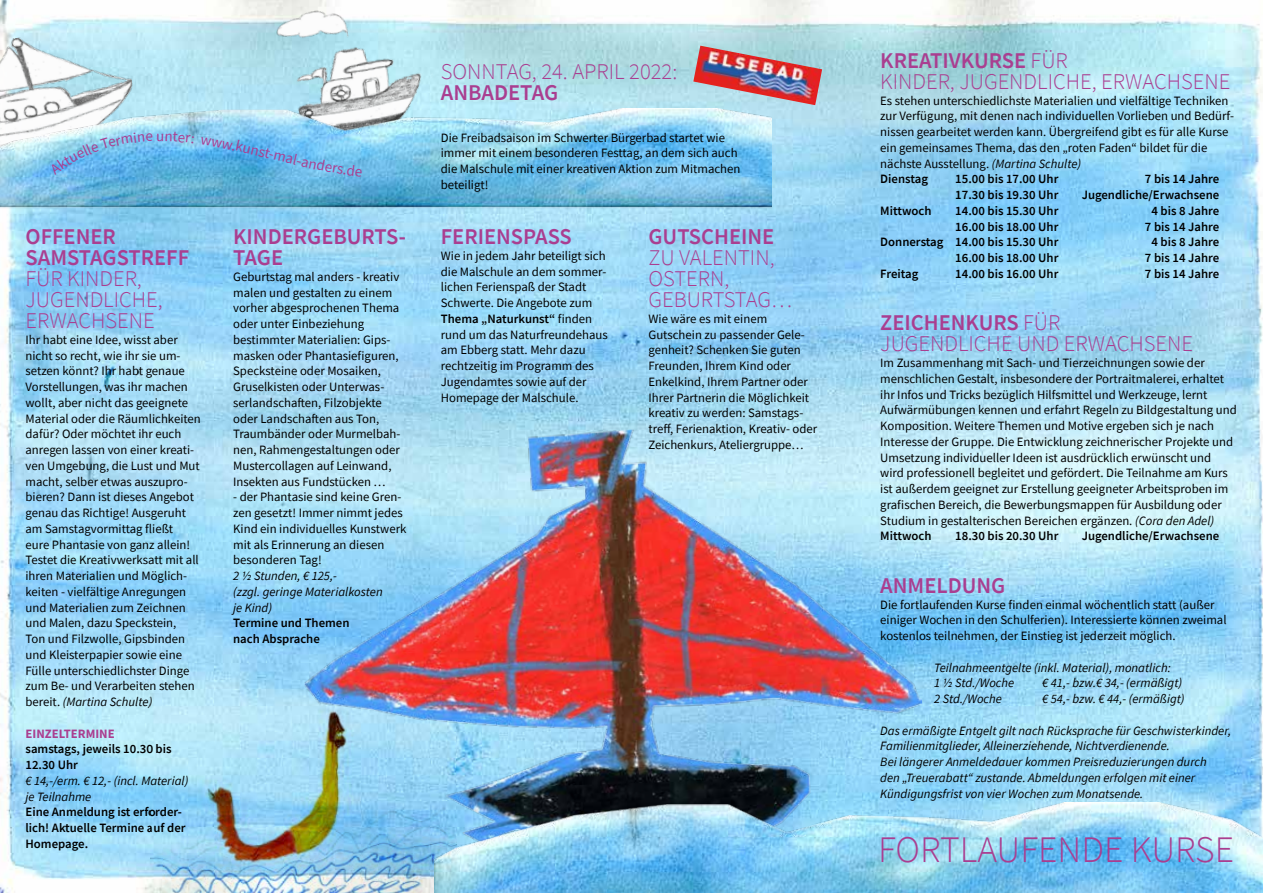
<style>
.page{position:relative;width:1263px;height:893px;background:#fff}
.page>*{position:absolute;margin:0;border:0;box-sizing:border-box;transform-origin:0 0}
.t1{font:300 37.5px "Source Sans Pro";color:#aa3e90}
.t2{font:300 22.5px/21px "Source Sans Pro";color:#aa3e90}
.t3{font:600 22.5px/21px "Source Sans Pro";color:#aa3e90}
.t4{font:15px "Source Sans Pro";color:#aa3e90}
.t5{font:12.75px/15.8px "Source Sans Pro";color:#000}
.t6{font:italic 12.75px/15.8px "Source Sans Pro";color:#000}
.t7{font:600 12.75px/15.8px "Source Sans Pro";color:#000}
.t8{font:700 12.75px "Source Sans Pro";color:#aa3e90}
.s1{font-style:italic}
.s2{font-weight:600}
</style>
<div class="page">
<img style="left:0;top:0;width:1263px;height:893px">
<img style="left:258px;top:0;width:183px;height:108px">
<img style="left:296px;top:420px;width:631px;height:383px">
<img style="left:456px;top:803px;width:807px;height:90px">
<img style="left:693px;top:46px;width:129px;height:59px">
<img style="left:151px;top:694px;width:305px;height:199px">
<img style="left:0;top:21px;width:139px;height:87px">
<img style="left:0;top:108px;width:772px;height:107px">
<svg style="left:49px;top:132px;width:104px;height:43px;background:#7ac4ed"></svg>
<svg style="left:166px;top:132px;width:28px;height:11px"></svg>
<svg style="left:200px;top:137px;width:58px;height:18px"></svg>
<svg style="left:293px;top:154px;width:69px;height:23px;background:#71c0ed"></svg>
<p class="t4" style="left:156px;top:126px;width:10px">u</p>
<h2 class="t3" style="left:26px;top:226px;width:165px">OFFENER<br>SAMSTAGSTREFF</h2>
<h2 class="t2" style="left:26px;top:268px;width:139px">FÜR KINDER,<br>JUGENDLICHE,<br>ERWACHSENE</h2>
<p class="t5" style="left:26px;top:332px;width:177px">Ihr habt eine Idee, wisst aber nicht so recht, wie ihr sie um&shy;setzen könnt? Ihr habt genaue<br>Vorstellungen, was ihr machen wollt, aber nicht das geeignete<br>Material oder die Räumlichkeiten dafür? Oder möchtet ihr euch anregen lassen von einer kreati&shy;ven Umgebung, die Lust und Mut macht, selber etwas auszupro&shy;bieren? Dann ist dieses Angebot genau das Richtige! Ausgeruht am Samstagvormittag fließt<br>eure Phantasie von ganz allein!<br>Testet die Kreativwerksatt mit all ihren Materialien und Möglich&shy;keiten - vielfältige Anregungen und Materialien zum Zeichnen und Malen, dazu Speckstein,<br>Ton und Filzwolle, Gipsbinden und Kleisterpapier sowie eine<br>Fülle unterschiedlichster Dinge zum Be- und Verarbeiten stehen bereit. <span class="s1">(Martina Schulte)</span></p>
<p class="t8" style="left:26px;top:725px;width:91px">EINZELTERMINE</p>
<p class="t7" style="left:26px;top:741px;width:147px">samstags, jeweils 10.30 bis<br>12.30 Uhr</p>
<p class="t6" style="left:26px;top:773px;width:164px">€ 14,-/erm. € 12,- (incl. Material) je Teilnahme</p>
<p class="t7" style="left:26px;top:804px;width:162px">Eine Anmeldung ist erforder&shy;lich! Aktuelle Termine auf der<br>Homepage.</p>
<p class="t4" style="left:261px;top:142px;width:37px;rotate:14deg">st-ma</p>
<h2 class="t3" style="left:233px;top:226px;width:174px">KINDERGEBURTS-<br>TAGE</h2>
<p class="t5" style="left:233px;top:269px;width:169px">Geburtstag mal anders - kreativ malen und gestalten zu einem vorher abgesprochenen Thema oder unter Einbeziehung bestimmter Materialien: Gips&shy;masken oder Phantasiefiguren,<br>Specksteine oder Mosaiken,<br>Gruselkisten oder Unterwas&shy;serlandschaften, Filzobjekte oder Landschaften aus Ton,<br>Traumbänder oder Murmelbah&shy;nen, Rahmengestaltungen oder<br>Mustercollagen auf Leinwand,<br>Insekten aus Fundstücken …</p>
<p class="t5" style="left:233px;top:489px;width:175px">- der Phantasie sind keine Gren&shy;zen gesetzt! Immer nimmt jedes<br>Kind ein individuelles Kunstwerk mit als Erinnerung an diesen besonderen Tag!</p>
<p class="t6" style="left:233px;top:568px;width:151px">2 ½ Stunden, € 125,-<br>(zzgl. geringe Materialkosten je Kind)</p>
<p class="t7" style="left:233px;top:615px;width:118px">Termine und Themen nach Absprache</p>
<h2 class="t2" style="left:441px;top:61px;width:238px">SONNTAG, 24. APRIL 2022:</h2>
<h2 class="t3" style="left:441px;top:81px;width:119px">ANBADETAG</h2>
<p class="t5" style="left:441px;top:129px;width:301px">Die Freibadsaison im Schwerter Bürgerbad startet wie immer mit einem besonderen Festtag, an dem sich auch die Malschule mit einer kreativen Aktion zum Mitmachen beteiligt!</p>
<h2 class="t3" style="left:441px;top:226px;width:133px">FERIENSPASS</h2>
<p class="t5" style="left:441px;top:248px;width:168px">Wie in jedem Jahr beteiligt sich die Malschule an dem sommer&shy;lichen Ferienspaß der Stadt<br>Schwerte. Die Angebote zum<br><span class="s2">Thema „Naturkunst“</span> finden rund um das Naturfreundehaus am Ebberg statt. Mehr dazu rechtzeitig im Programm des<br>Jugendamtes sowie auf der<br>Homepage der Malschule.</p>
<h2 class="t3" style="left:648px;top:226px;width:127px">GUTSCHEINE</h2>
<h2 class="t2" style="left:648px;top:247px;width:145px">ZU VALENTIN,<br>OSTERN,<br>GEBURTSTAG…</h2>
<p class="t5" style="left:648px;top:311px;width:170px">Wie wäre es mit einem<br>Gutschein zu passender Gele&shy;genheit? Schenken Sie guten<br>Freunden, Ihrem Kind oder<br>Enkelkind, Ihrem Partner oder<br>Ihrer Partnerin die Möglichkeit kreativ zu werden: Samstags&shy;treff, Ferienaktion, Kreativ- oder<br>Zeichenkurs, Ateliergruppe…</p>
<h2 class="t2" style="left:880px;top:50px;width:352px"><span class="s2">KREATIVKURSE</span> FÜR<br>KINDER, JUGENDLICHE, ERWACHSENE</h2>
<p class="t5" style="left:880px;top:92px;width:355px">Es stehen unterschiedlichste Materialien und vielfältige Techniken zur Verfügung, mit denen nach individuellen Vorlieben und Bedürf&shy;nissen gearbeitet werden kann. Übergreifend gibt es für alle Kurse ein gemeinsames Thema, das den „roten Faden“ bildet für die nächste Ausstellung. <span class="s1">(Martina Schulte)<br></span><span class="s2">Dienstag</span></p>
<p class="t7" style="left:955px;top:171px;width:105px">15.00 bis 17.00 Uhr</p>
<p class="t7" style="left:1145px;top:171px;width:76px">7 bis 14 Jahre</p>
<p class="t7" style="left:955px;top:187px;width:105px">17.30 bis 19.30 Uhr</p>
<p class="t7" style="left:1082px;top:187px;width:139px">Jugendliche/Erwachsene</p>
<p class="t7" style="left:880px;top:202px;width:53px">Mittwoch</p>
<p class="t7" style="left:955px;top:202px;width:105px">14.00 bis 15.30 Uhr</p>
<p class="t7" style="left:1151px;top:202px;width:69px">4 bis 8 Jahre</p>
<p class="t7" style="left:955px;top:218px;width:105px">16.00 bis 18.00 Uhr</p>
<p class="t7" style="left:1145px;top:218px;width:76px">7 bis 14 Jahre</p>
<p class="t7" style="left:880px;top:234px;width:180px">Donnerstag 14.00 bis 15.30 Uhr</p>
<p class="t7" style="left:1151px;top:234px;width:69px">4 bis 8 Jahre</p>
<p class="t7" style="left:955px;top:250px;width:105px">16.00 bis 18.00 Uhr</p>
<p class="t7" style="left:1145px;top:250px;width:76px">7 bis 14 Jahre</p>
<p class="t7" style="left:880px;top:265px;width:40px">Freitag</p>
<p class="t7" style="left:955px;top:265px;width:105px">14.00 bis 16.00 Uhr</p>
<p class="t7" style="left:1145px;top:265px;width:76px">7 bis 14 Jahre</p>
<h2 class="t2" style="left:880px;top:312px;width:314px"><span class="s2">ZEICHENKURS</span> FÜR<br>JUGENDLICHE UND ERWACHSENE</h2>
<p class="t5" style="left:880px;top:355px;width:358px">Im Zusammenhang mit Sach- und Tierzeichnungen sowie der menschlichen Gestalt, insbesondere der Portraitmalerei, erhaltet ihr Infos und Tricks bezüglich Hilfsmittel und Werkzeuge, lernt Aufwärmübungen kennen und erfahrt Regeln zu Bildgestaltung und Komposition. Weitere Themen und Motive ergeben sich je nach Interesse der Gruppe. Die Entwicklung zeichnerischer Projekte und Umsetzung individueller Ideen ist ausdrücklich erwünscht und wird professionell begleitet und gefördert. Die Teilnahme am Kurs ist außerdem geeignet zur Erstellung geeigneter Arbeitsproben im grafischen Bereich, die Bewerbungsmappen für Ausbildung oder Studium in gestalterischen Bereichen ergänzen. <span class="s1">(Cora den Adel)<br></span><span class="s2">Mittwoch</span></p>
<p class="t7" style="left:955px;top:528px;width:105px">18.30 bis 20.30 Uhr</p>
<p class="t7" style="left:1082px;top:528px;width:139px">Jugendliche/Erwachsene</p>
<h2 class="t3" style="left:880px;top:575px;width:127px">ANMELDUNG</h2>
<p class="t5" style="left:880px;top:596px;width:348px">Die fortlaufenden Kurse finden einmal wöchentlich statt (außer einiger Wochen in den Schulferien). Interessierte können zweimal kostenlos teilnehmen, der Einstieg ist jederzeit möglich.</p>
<p class="t6" style="left:934px;top:659px;width:238px">Teilnahmeentgelte (inkl. Material), monatlich:<br>1 ½ Std./Woche</p>
<p class="t6" style="left:1042px;top:675px;width:141px">€ 41,- bzw.€ 34,- (ermäßigt)</p>
<p class="t6" style="left:934px;top:691px;width:69px">2 Std./Woche</p>
<p class="t6" style="left:1042px;top:691px;width:144px">€ 54,- bzw. € 44,- (ermäßigt)</p>
<p class="t6" style="left:880px;top:722px;width:352px">Das ermäßigte Entgelt gilt nach Rücksprache für Geschwisterkinder, Familienmitglieder, Alleinerziehende, Nichtverdienende.<br>Bei längerer Anmeldedauer kommen Preisreduzierungen durch<br>den „Treuerabatt“ zustande. Abmeldungen erfolgen mit einer Kündigungsfrist von vier Wochen zum Monatsende.</p>
<h1 class="t1" style="left:878px;top:827px;width:357px">FORTLAUFENDE KURSE</h1>
</div>
